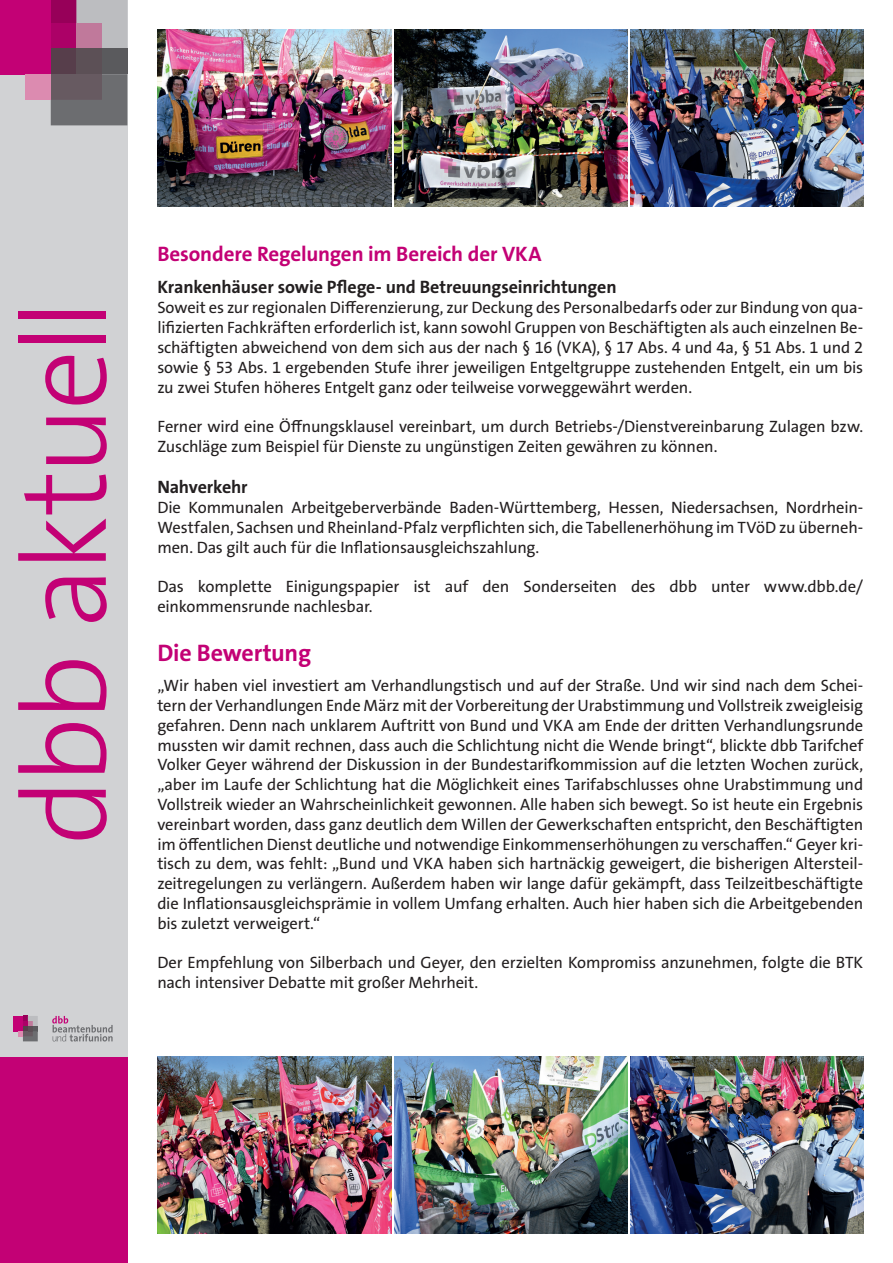
<style>
.page{position:relative;width:893px;height:1263px;background:#fff}
.page>*{position:absolute;margin:0;border:0;box-sizing:border-box;transform-origin:0 0}
.t1{font:300 120px "The Sans Os F";letter-spacing:-.045em;color:#c30175}
.t2{font:700 24px "The Sans Os F";letter-spacing:-.01em;color:#c30175}
.t3{font:700 21px "The Sans Os F";letter-spacing:-.005em;color:#c30175}
.t4{font:700 18px "The Sans Os F";letter-spacing:-.01em;color:#231f20}
.t5{font:16.5px/19.8px "The Sans Os F";letter-spacing:-.01em;color:#231f20;text-align:justify}
</style>
<div class="page">
<div style="left:0;top:0;width:127px;height:1263px;background:#d1d2d4"></div>
<div style="left:0;top:0;width:51px;height:74px;background:#c30175"></div>
<div style="left:51px;top:0;width:25px;height:23px;background:#970059"></div>
<div style="left:51px;top:23px;width:25px;height:26px;background:#ac0167"></div>
<div style="left:51px;top:49px;width:25px;height:25px;background:#573e4b"></div>
<svg style="left:76px;top:0;width:51px;height:49px;background:#baa8b3"></svg>
<div style="left:76px;top:49px;width:26px;height:25px;background:#5c5056"></div>
<div style="left:102px;top:49px;width:25px;height:25px;background:#5a5a5d"></div>
<svg style="left:51px;top:74px;width:76px;height:51px;background:#6a666b"></svg>
<div style="left:25px;top:74px;width:26px;height:26px;background:#dc8bb0"></div>
<div style="left:0;top:1057px;width:127px;height:206px;background:#c30175"></div>
<svg style="left:52px;top:1016px;width:61px;height:25px"></svg>
<div style="left:13px;top:1016px;width:10px;height:15px;background:#c30175"></div>
<svg style="left:18px;top:1016px;width:20px;height:25px"></svg>
<img style="left:395px;top:30px;width:233px;height:176px">
<img style="left:395px;top:1057px;width:233px;height:176px">
<img style="left:157px;top:30px;width:235px;height:176px">
<img style="left:157px;top:1057px;width:235px;height:176px">
<img style="left:631px;top:30px;width:232px;height:176px">
<img style="left:631px;top:1057px;width:232px;height:176px">
<h1 class="t1" style="left:-12px;top:845px;width:547px;rotate:-90deg">dbb aktuell</h1>
<p class="t3" style="left:157px;top:241px;width:386px">Besondere Regelungen im Bereich der VKA</p>
<p class="t4" style="left:157px;top:276px;width:461px">Krankenhäuser sowie Pflege- und Betreuungseinrichtungen</p>
<p class="t5" style="left:157px;top:298px;width:707px">Soweit es zur regionalen Differenzierung, zur Deckung des Personalbedarfs oder zur Bindung von qua&shy;lifizierten Fachkräften erforderlich ist, kann sowohl Gruppen von Beschäftigten als auch einzelnen Be&shy;schäftigten abweichend von dem sich aus der nach § 16 (VKA), § 17 Abs. 4 und 4a, § 51 Abs. 1 und 2 sowie § 53 Abs. 1 ergebenden Stufe ihrer jeweiligen Entgeltgruppe zustehenden Entgelt, ein um bis zu zwei Stufen höheres Entgelt ganz oder teilweise vorweggewährt werden.</p>
<p class="t5" style="left:157px;top:417px;width:707px">Ferner wird eine Öffnungsklausel vereinbart, um durch Betriebs-/Dienstvereinbarung Zulagen bzw.<br>Zuschläge zum Beispiel für Dienste zu ungünstigen Zeiten gewähren zu können.</p>
<p class="t4" style="left:157px;top:476px;width:92px">Nahverkehr</p>
<p class="t5" style="left:157px;top:498px;width:707px">Die Kommunalen Arbeitgeberverbände Baden-Württemberg, Hessen, Niedersachsen, Nordrhein-Westfalen, Sachsen und Rheinland-Pfalz verpflichten sich, die Tabellenerhöhung im TVöD zu überneh&shy;men. Das gilt auch für die Inflationsausgleichszahlung.</p>
<p class="t5" style="left:157px;top:577px;width:707px">Das komplette Einigungspapier ist auf den Sonderseiten des dbb unter www.dbb.de/ einkommensrunde nachlesbar.</p>
<h2 class="t2" style="left:157px;top:637px;width:155px">Die Bewertung</h2>
<p class="t5" style="left:157px;top:676px;width:707px">„Wir haben viel investiert am Verhandlungstisch und auf der Straße. Und wir sind nach dem Schei&shy;tern der Verhandlungen Ende März mit der Vorbereitung der Urabstimmung und Vollstreik zweigleisig gefahren. Denn nach unklarem Auftritt von Bund und VKA am Ende der dritten Verhandlungsrunde mussten wir damit rechnen, dass auch die Schlichtung nicht die Wende bringt“, blickte dbb Tarifchef Volker Geyer während der Diskussion in der Bundestarifkommission auf die letzten Wochen zurück, „aber im Laufe der Schlichtung hat die Möglichkeit eines Tarifabschlusses ohne Urabstimmung und Vollstreik wieder an Wahrscheinlichkeit gewonnen. Alle haben sich bewegt. So ist heute ein Ergebnis vereinbart worden, dass ganz deutlich dem Willen der Gewerkschaften entspricht, den Beschäftigten im öffentlichen Dienst deutliche und notwendige Einkommenserhöhungen zu verschaffen.“ Geyer kri&shy;tisch zu dem, was fehlt: „Bund und VKA haben sich hartnäckig geweigert, die bisherigen Altersteil&shy;zeitregelungen zu verlängern. Außerdem haben wir lange dafür gekämpft, dass Teilzeitbeschäftigte die Inflationsausgleichsprämie in vollem Umfang erhalten. Auch hier haben sich die Arbeitgebenden bis zuletzt verweigert.“</p>
<p class="t5" style="left:157px;top:953px;width:707px">Der Empfehlung von Silberbach und Geyer, den erzielten Kompromiss anzunehmen, folgte die BTK nach intensiver Debatte mit großer Mehrheit.</p>
</div>
